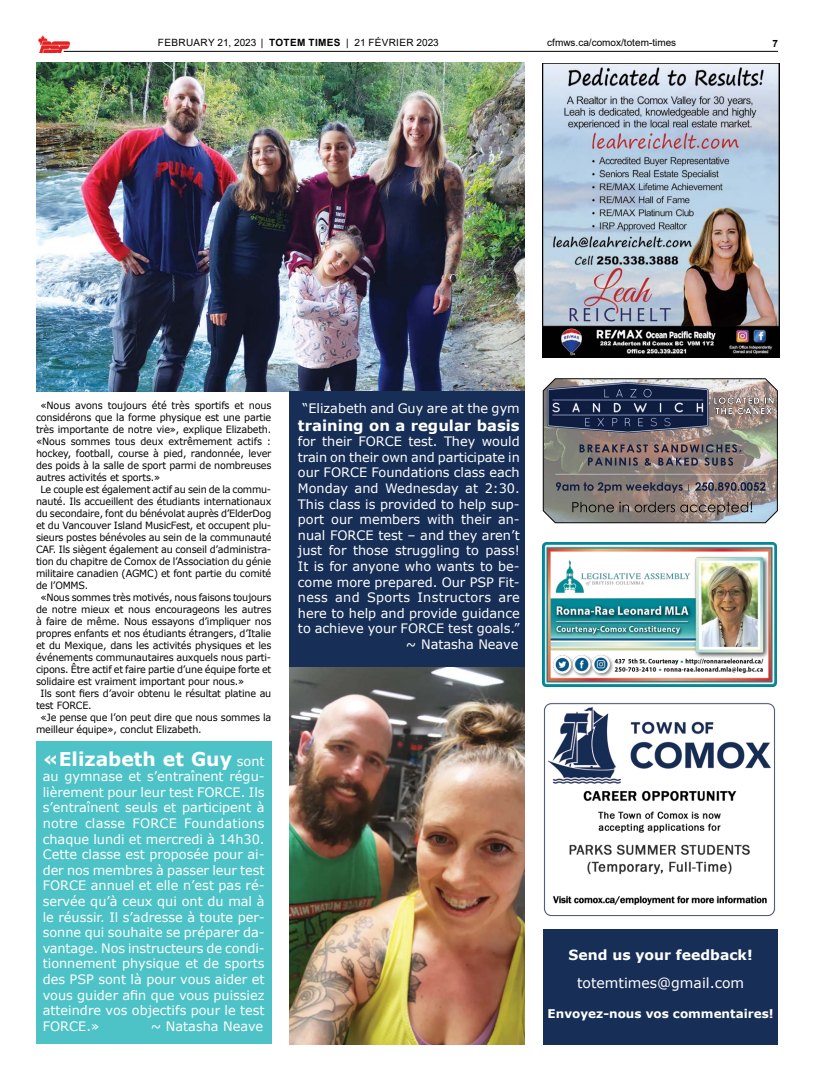
<style>
.page{position:relative;width:814px;height:1080px;background:#fff}
.page>*{position:absolute;margin:0;border:0;box-sizing:border-box;transform-origin:0 0}
.t1{font:700 19px "Verdana";color:#fff}
.t2{font:700 15px "Verdana";color:#fff}
.t3{font:14px "Verdana";color:#fff}
.t4{font:700 14px "Verdana";color:#fff}
.t5{font:13px/15.6px "Verdana";color:#fff;text-align:right}
.t6{font:700 12px "Verdana";color:#fff}
.t7{font:10px "Verdana";letter-spacing:-.02em;color:#000;scale:.96 1}
.t8{font:10px "Arial";letter-spacing:.02em;color:#000}
.t9{font:10px "Arial";color:#000}
.t10{font:700 10px "Arial";color:#000}
.s1{font-weight:700}
.s2{font-weight:400;font-size:13px}
</style>
<div class="page">
<img style="left:38px;top:36px;width:31px;height:16px">
<hr style="left:64px;top:51px;width:714px;height:1px;background:#000">
<img style="left:542px;top:63px;width:237px;height:294px">
<img style="left:542px;top:378px;width:236px;height:145px">
<img style="left:542px;top:543px;width:234px;height:144px">
<img style="left:289px;top:667px;width:235px;height:377px">
<img style="left:36px;top:63px;width:488px;height:328px">
<div style="left:289px;top:391px;width:235px;height:276px;background:#172f57"></div>
<div style="left:36px;top:742px;width:235px;height:302px;background:#4ec3c7"></div>
<img style="left:543px;top:703px;width:233px;height:214px">
<div style="left:543px;top:929px;width:235px;height:115px;background:#172f57"></div>
<p class="t8" style="left:158px;top:36px;width:282px">FEBRUARY 21, 2023 | <span class="s1">TOTEM TIMES</span> | 21 FÉVRIER 2023</p>
<p class="t9" style="left:547px;top:36px;width:130px">cfmws.ca/comox/totem-times</p>
<p class="t10" style="left:772px;top:36px;width:7px">7</p>
<p class="t7" style="left:40px;top:399px;width:242px">«Nous avons toujours été très sportifs et nous</p>
<p class="t7" style="left:36px;top:411px;width:247px">considérons que la forme physique est une partie</p>
<p class="t7" style="left:36px;top:423px;width:247px">très importante de notre vie», explique Elizabeth.</p>
<p class="t7" style="left:36px;top:435px;width:247px">«Nous sommes tous deux extrêmement actifs :</p>
<p class="t7" style="left:36px;top:447px;width:247px">hockey, football, course à pied, randonnée, lever</p>
<p class="t7" style="left:36px;top:459px;width:247px">des poids à la salle de sport parmi de nombreuses</p>
<p class="t7" style="left:36px;top:471px;width:131px">autres activités et sports.»</p>
<p class="t7" style="left:40px;top:483px;width:242px">Le couple est également actif au sein de la commu-</p>
<p class="t7" style="left:36px;top:495px;width:247px">nauté. Ils accueillent des étudiants internationaux</p>
<p class="t7" style="left:36px;top:507px;width:247px">du secondaire, font du bénévolat auprès d’ElderDog</p>
<p class="t7" style="left:36px;top:519px;width:246px">et du Vancouver Island MusicFest, et occupent plu-</p>
<p class="t7" style="left:36px;top:531px;width:247px">sieurs postes bénévoles au sein de la communauté</p>
<p class="t7" style="left:36px;top:543px;width:246px">CAF. Ils siègent également au conseil d’administra-</p>
<p class="t7" style="left:36px;top:555px;width:247px">tion du chapitre de Comox de l’Association du génie</p>
<p class="t7" style="left:36px;top:567px;width:247px">militaire canadien (AGMC) et font partie du comité</p>
<p class="t7" style="left:36px;top:579px;width:56px">de l’OMMS.</p>
<p class="t7" style="left:41px;top:591px;width:242px">«Nous sommes très motivés, nous faisons toujours</p>
<p class="t7" style="left:36px;top:603px;width:247px">de notre mieux et nous encourageons les autres</p>
<p class="t7" style="left:36px;top:615px;width:247px">à faire de même. Nous essayons d’impliquer nos</p>
<p class="t7" style="left:36px;top:627px;width:247px">propres enfants et nos étudiants étrangers, d’Italie</p>
<p class="t7" style="left:36px;top:639px;width:247px">et du Mexique, dans les activités physiques et les</p>
<p class="t7" style="left:36px;top:651px;width:246px">événements communautaires auxquels nous parti-</p>
<p class="t7" style="left:36px;top:663px;width:247px">cipons. Être actif et faire partie d’une équipe forte et</p>
<p class="t7" style="left:36px;top:675px;width:218px">solidaire est vraiment important pour nous.»</p>
<p class="t7" style="left:41px;top:687px;width:242px">Ils sont fiers d’avoir obtenu le résultat platine au</p>
<p class="t7" style="left:36px;top:699px;width:60px">test FORCE.</p>
<p class="t7" style="left:41px;top:711px;width:242px">«Je pense que l’on peut dire que nous sommes la</p>
<p class="t7" style="left:36px;top:723px;width:174px">meilleur équipe», conclut Elizabeth.</p>
<h1 class="t1" style="left:43px;top:745px;width:223px">«Elizabeth et Guy <span class="s2">sont</span></h1>
<p class="t5" style="left:43px;top:768px;width:223px;text-align:justify">au gymnase et s’entraînent régu&shy;lièrement pour leur test FORCE. Ils s’entraînent seuls et participent à notre classe FORCE Foundations chaque lundi et mercredi à 14h30.<br>Cette classe est proposée pour ai&shy;der nos membres à passer leur test FORCE annuel et elle n’est pas ré&shy;servée qu’à ceux qui ont du mal à le réussir. Il s’adresse à toute per&shy;sonne qui souhaite se préparer da&shy;vantage. Nos instructeurs de condi&shy;tionnement physique et de sports des PSP sont là pour vous aider et vous guider afin que vous puissiez atteindre vos objectifs pour le test FORCE.»</p>
<h3 class="t5" style="left:151px;top:1018px;width:114px">~ Natasha Neave</h3>
<h3 class="t5" style="left:302px;top:400px;width:219px">“Elizabeth and Guy are at the gym</h3>
<h2 class="t2" style="left:298px;top:415px;width:223px">training on a regular basis</h2>
<p class="t5" style="left:298px;top:434px;width:223px">for their FORCE test. They would train on their own and participate in our FORCE Foundations class each<br>Monday and Wednesday at 2:30.<br>This class is provided to help sup&shy;port our members with their an&shy;nual FORCE test – and they aren’t just for those struggling to pass!<br>It is for anyone who wants to be&shy;come more prepared. Our PSP Fit&shy;ness and Sports Instructors are here to help and provide guidance to achieve your FORCE test goals.” ~ Natasha Neave</p>
<h3 class="t4" style="left:568px;top:945px;width:185px">Send us your feedback!</h3>
<h3 class="t3" style="left:577px;top:974px;width:169px">totemtimes@gmail.com</h3>
<p class="t6" style="left:547px;top:1006px;width:227px">Envoyez-nous vos commentaires!</p>
</div>
